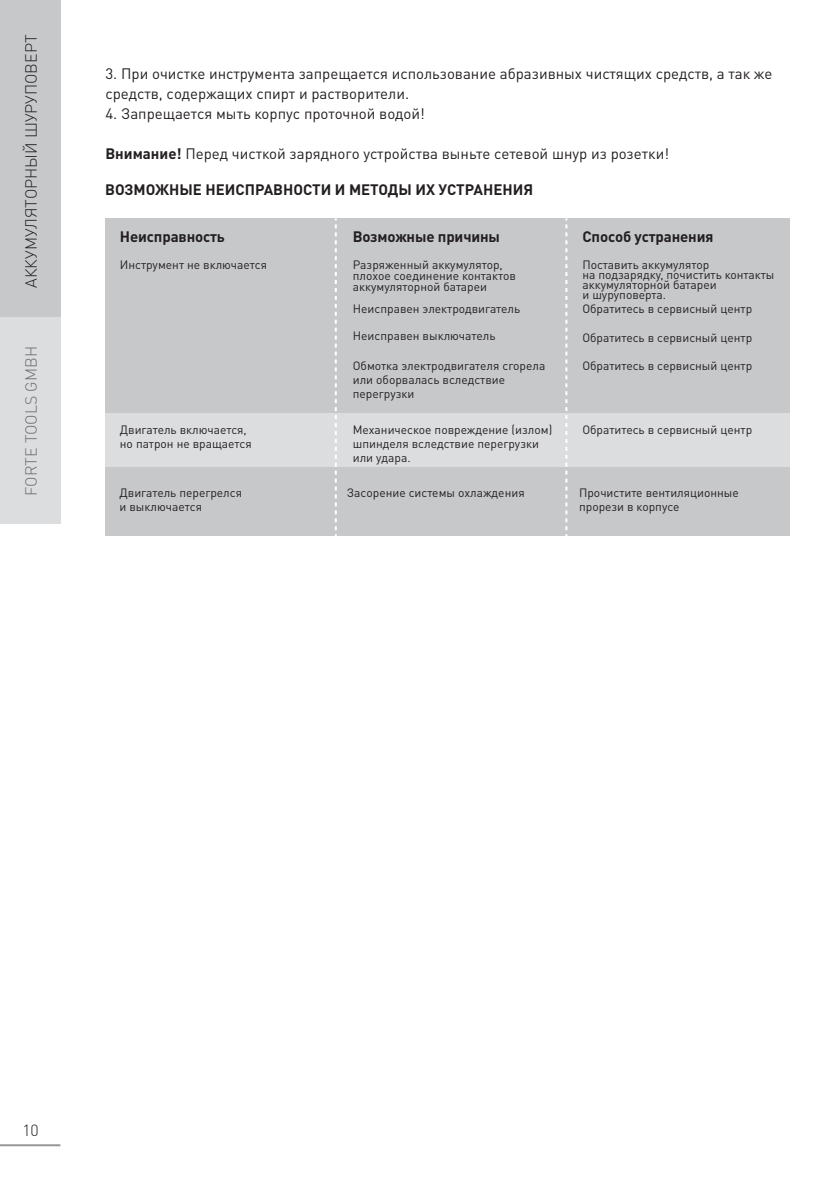
<style>
.page{position:relative;width:840px;height:1191px;background:#fff}
.page>*{position:absolute;margin:0;border:0;box-sizing:border-box;transform-origin:0 0}
.t1{font:300 16px "DIN Pro";color:#231f20}
.t2{font:300 16px "DIN Pro";color:#6c6d70}
.t3{font:15px/20px "DIN Pro";color:#231f20}
.t4{font:700 15px "DIN Pro";letter-spacing:-.01em;color:#231f20}
.t5{font:12px/14.4px "DIN Pro";color:#231f20}
.s1{font-weight:700}
</style>
<div class="page">
<div style="left:105px;top:413px;width:684px;height:55px;background:#dcdddf"></div>
<div style="left:0;top:0;width:60px;height:523px;background:#dcdddf"></div>
<div style="left:0;top:0;width:60px;height:316px;background:#c7c8ca"></div>
<hr style="left:0;top:1144px;width:60px;height:2px;background:#939598">
<div style="left:105px;top:218px;width:684px;height:195px;background:#c7c8ca"></div>
<div style="left:105px;top:467px;width:684px;height:69px;background:#c7c8ca"></div>
<svg style="left:335px;top:218px;width:1px;height:318px"></svg>
<svg style="left:565px;top:218px;width:2px;height:318px"></svg>
<p class="t1" style="left:20px;top:288px;width:255px;rotate:-90deg">АККУМУЛЯТОРНЫЙ ШУРУПОВЕРТ</p>
<p class="t2" style="left:20px;top:495px;width:151px;rotate:-90deg">FORTE TOOLS GMBH</p>
<p class="t3" style="left:105px;top:63px;width:668px">3. При очистке инструмента запрещается использование абразивных чистящих средств, а так же средств, содержащих спирт и растворители.</p>
<p class="t3" style="left:105px;top:103px;width:321px">4. Запрещается мыть корпус проточной водой!</p>
<p class="t3" style="left:105px;top:143px;width:565px"><span class="s1">Внимание!</span> Перед чисткой зарядного устройства выньте сетевой шнур из розетки!</p>
<p class="t4" style="left:105px;top:179px;width:429px">ВОЗМОЖНЫЕ НЕИСПРАВНОСТИ И МЕТОДЫ ИХ УСТРАНЕНИЯ</p>
<p class="t4" style="left:120px;top:226px;width:106px">Неисправность</p>
<p class="t4" style="left:352px;top:226px;width:149px">Возможные причины</p>
<p class="t4" style="left:582px;top:226px;width:132px">Способ устранения</p>
<p class="t5" style="left:582px;top:259px;width:193px;line-height:10px">Поставить аккумулятор<br>на подзарядку, почистить контакты аккумуляторной батареи<br>и шуруповерта.</p>
<p class="t5" style="left:582px;top:301px;width:171px">Обратитесь в сервисный центр</p>
<p class="t5" style="left:582px;top:329px;width:171px">Обратитесь в сервисный центр</p>
<p class="t5" style="left:582px;top:358px;width:171px">Обратитесь в сервисный центр</p>
<p class="t5" style="left:120px;top:257px;width:149px">Инструмент не включается</p>
<p class="t5" style="left:352px;top:259px;width:165px;line-height:11px">Разряженный аккумулятор, плохое соединение контактов аккумуляторной батареи</p>
<p class="t5" style="left:352px;top:301px;width:169px">Неисправен электродвигатель</p>
<p class="t5" style="left:352px;top:328px;width:144px">Неисправен выключатель</p>
<p class="t5" style="left:352px;top:358px;width:194px">Обмотка электродвигателя сгорела или оборвалась вследствие перегрузки</p>
<p class="t5" style="left:120px;top:421px;width:133px">Двигатель включается, но патрон не вращается</p>
<p class="t5" style="left:352px;top:421px;width:201px">Механическое повреждение (излом) шпинделя вследствие перегрузки или удара.</p>
<p class="t5" style="left:582px;top:421px;width:171px">Обратитесь в сервисный центр</p>
<p class="t5" style="left:578px;top:485px;width:161px">Прочистите вентиляционные прорези в корпусе</p>
<p class="t5" style="left:119px;top:485px;width:124px">Двигатель перегрелся и выключается</p>
<p class="t5" style="left:346px;top:485px;width:179px">Засорение системы охлаждения</p>
<p class="t1" style="left:22px;top:1119px;width:18px">10</p>
</div>
